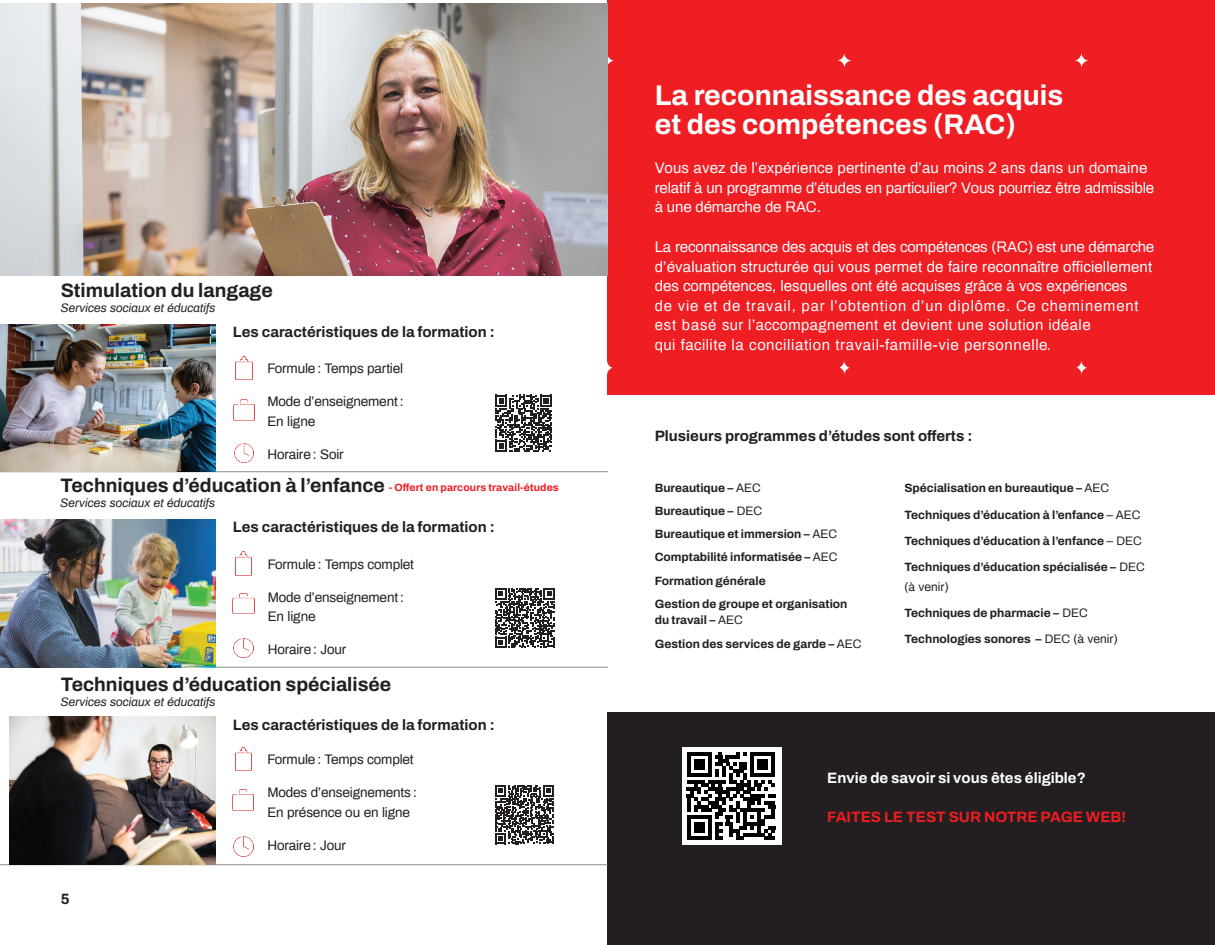
<style>
.page{position:relative;width:1215px;height:945px;background:#fff}
.page>*{position:absolute;margin:0;border:0;box-sizing:border-box;transform-origin:0 0}
.t1{font:700 28.5px/28.5px "Archivo";color:#fff}
.t2{font:700 19.5px "Archivo";color:#231f20}
.t3{font:15px/19.5px "Archivo";letter-spacing:.01em;color:#fff}
.t4{font:15px/19.5px "Archivo";letter-spacing:-.01em;color:#fff}
.t5{font:700 15px "Archivo";color:#231f20}
.t6{font:700 15px "Archivo";color:#fff}
.t7{font:700 15px "Archivo";color:#ee1d23}
.t8{font:13.5px/19.5px "Archivo";letter-spacing:-.01em;color:#231f20}
.t9{font:700 12px/23.2px "Archivo";color:#231f20}
.t10{font:italic 12px "Archivo";color:#231f20}
.s1{font-size:10.5px;color:#ee1d23}
.s2{font-weight:400}
</style>
<div class="page">
<div style="left:608px;top:713px;width:607px;height:232px;background:#231f20"></div>
<div style="left:608px;top:0;width:607px;height:395px;background:#ee1e23"></div>
<div style="left:682px;top:747px;width:100px;height:98px;background:#fff"></div>
<svg style="left:687px;top:752px;width:88px;height:88px"></svg>
<hr style="left:687px;top:837px;width:25px;height:3px;background:#000001">
<div style="left:694px;top:822px;width:11px;height:11px;background:#000001"></div>
<img style="left:0;top:4px;width:608px;height:271px">
<hr style="left:0;top:471px;width:608px;height:1px;background:#8a8c8f">
<hr style="left:0;top:667px;width:608px;height:1px;background:#8a8c8f">
<hr style="left:0;top:864px;width:608px;height:1px;background:#8a8c8f">
<img style="left:236px;top:356px;width:16px;height:24px">
<img style="left:234px;top:443px;width:20px;height:20px">
<img style="left:233px;top:400px;width:21px;height:20px">
<svg style="left:495px;top:395px;width:57px;height:57px"></svg>
<img style="left:0;top:324px;width:215px;height:148px">
<img style="left:0;top:519px;width:215px;height:148px">
<img style="left:235px;top:552px;width:17px;height:23px">
<img style="left:234px;top:638px;width:19px;height:20px">
<img style="left:233px;top:593px;width:21px;height:21px">
<svg style="left:495px;top:588px;width:60px;height:60px"></svg>
<img style="left:10px;top:716px;width:205px;height:149px">
<svg style="left:495px;top:785px;width:59px;height:59px"></svg>
<img style="left:235px;top:747px;width:16px;height:24px">
<img style="left:233px;top:836px;width:20px;height:20px">
<img style="left:233px;top:790px;width:21px;height:21px">
<h2 class="t2" style="left:61px;top:276px;width:214px">Stimulation du langage</h2>
<p class="t10" style="left:61px;top:299px;width:156px">Services sociaux et éducatifs</p>
<p class="t5" style="left:233px;top:321px;width:263px">Les caractéristiques de la formation :</p>
<p class="t8" style="left:267px;top:358px;width:137px">Formule : Temps partiel</p>
<p class="t8" style="left:267px;top:391px;width:138px">Mode d’enseignement :<br>En ligne</p>
<p class="t8" style="left:267px;top:444px;width:78px">Horaire : Soir</p>
<h2 class="t2" style="left:61px;top:471px;width:500px">Techniques d’éducation à l’enfance <span class="s1">- Offert en parcours travail-études</span></h2>
<p class="t10" style="left:61px;top:494px;width:156px">Services sociaux et éducatifs</p>
<p class="t5" style="left:233px;top:516px;width:263px">Les caractéristiques de la formation :</p>
<p class="t8" style="left:268px;top:553px;width:148px">Formule : Temps complet</p>
<p class="t8" style="left:268px;top:586px;width:138px">Mode d’enseignement :<br>En ligne</p>
<p class="t8" style="left:268px;top:639px;width:80px">Horaire : Jour</p>
<h2 class="t2" style="left:61px;top:670px;width:332px">Techniques d’éducation spécialisée</h2>
<p class="t10" style="left:61px;top:693px;width:156px">Services sociaux et éducatifs</p>
<p class="t5" style="left:233px;top:713px;width:263px">Les caractéristiques de la formation :</p>
<p class="t5" style="left:61px;top:888px;width:10px">5</p>
<p class="t8" style="left:267px;top:749px;width:148px">Formule : Temps complet</p>
<p class="t8" style="left:267px;top:782px;width:151px">Modes d’enseignements :<br>En présence ou en ligne</p>
<p class="t8" style="left:267px;top:835px;width:80px">Horaire : Jour</p>
<h1 class="t1" style="left:655px;top:81px;width:410px">La reconnaissance des acquis et des compétences (RAC)</h1>
<p class="t4" style="left:655px;top:158px;width:501px">Vous avez de l’expérience pertinente d’au moins 2 ans dans un domaine relatif à un programme d’études en particulier? Vous pourriez être admissible à une démarche de RAC.</p>
<p class="t3" style="left:655px;top:236px;width:501px">La reconnaissance des acquis et des compétences (RAC) est une démarche d’évaluation structurée qui vous permet de faire reconnaître officiellement des compétences, lesquelles ont été acquises grâce à vos expériences<br>de vie et de travail, par l’obtention d’un diplôme. Ce cheminement est basé sur l’accompagnement et devient une solution idéale<br>qui facilite la conciliation travail-famille-vie personnelle.</p>
<p class="t5" style="left:655px;top:425px;width:319px">Plusieurs programmes d’études sont offerts :</p>
<p class="t9" style="left:904px;top:475px;width:242px;line-height:26.2px">Spécialisation en bureautique – <span class="s2">AEC </span>Techniques d’éducation à l’enfance <span class="s2">– AEC </span>Techniques d’éducation à l’enfance <span class="s2">– DEC </span>Techniques d’éducation spécialisée – <span class="s2">DEC</span></p>
<p class="t9" style="left:904px;top:573px;width:214px;line-height:26.2px"><span class="s2">(à venir)<br></span>Techniques de pharmacie – <span class="s2">DEC<br></span>Technologies sonores – <span class="s2">DEC (à venir)</span></p>
<p class="t9" style="left:655px;top:476px;width:194px">Bureautique – <span class="s2">AEC<br></span>Bureautique – <span class="s2">DEC<br></span>Bureautique et immersion – <span class="s2">AEC<br></span>Comptabilité informatisée – <span class="s2">AEC<br></span>Formation générale<br>Gestion de groupe et organisation</p>
<p class="t9" style="left:655px;top:609px;width:208px">du travail – <span class="s2">AEC<br></span>Gestion des services de garde – <span class="s2">AEC</span></p>
<p class="t6" style="left:827px;top:766px;width:260px">Envie de savoir si vous êtes éligible?</p>
<p class="t7" style="left:827px;top:806px;width:300px">FAITES LE TEST SUR NOTRE PAGE WEB!</p>
</div>
